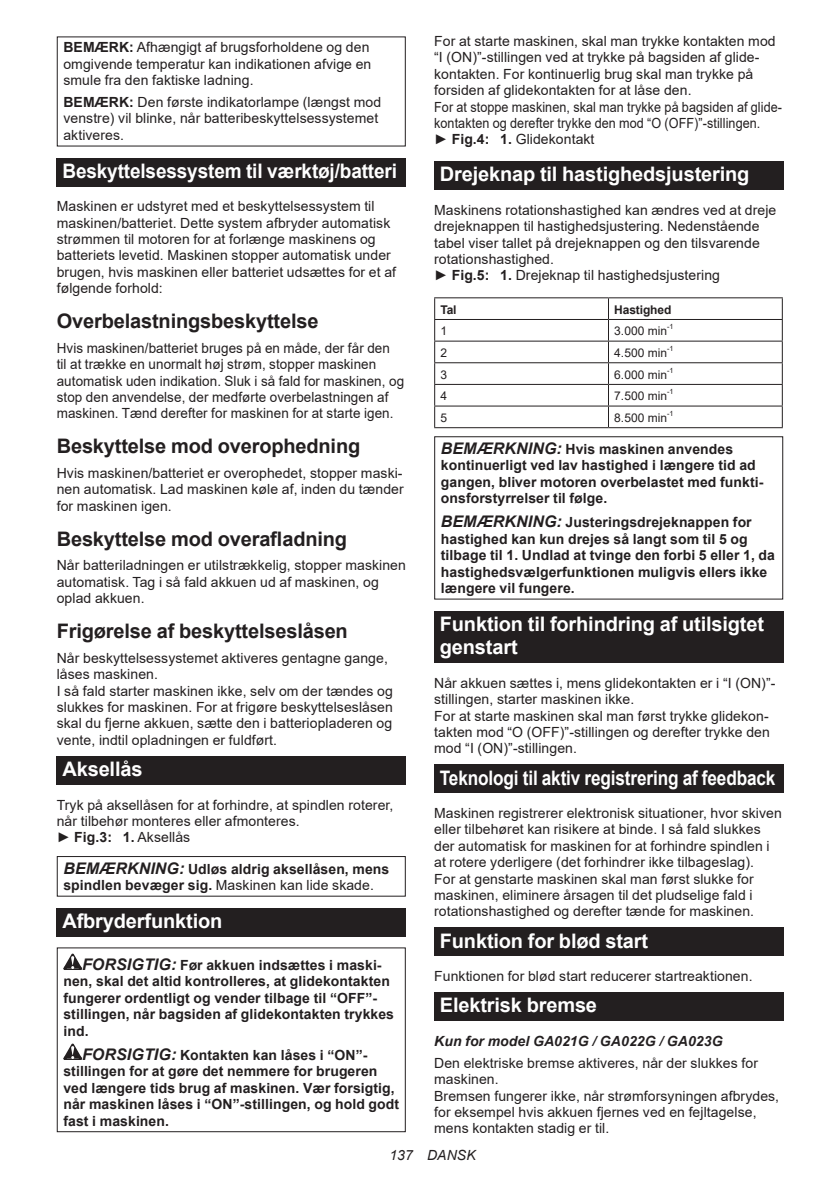
<style>
.page{position:relative;width:840px;height:1191px;background:#fff}
.page>*{position:absolute;margin:0;border:0;box-sizing:border-box;transform-origin:0 0}
.t1{font:700 20px/23.4px "Arial";letter-spacing:-.01em;color:#fff}
.t2{font:700 20px "Arial";letter-spacing:-.01em;color:#231f20}
.t3{font:700 20px "Arial";letter-spacing:-.01em;color:#fff;scale:.86 1}
.t4{font:700 20px "Arial";letter-spacing:-.01em;color:#fff;scale:.95 1}
.t5{font:14px/16.4px "Arial";letter-spacing:.005em;color:#231f20}
.t6{font:700 14px/16.4px "Arial";letter-spacing:.005em;color:#231f20}
.t7{font:14px/16.4px "Arial";letter-spacing:.005em;color:#231f20;scale:.96 1}
.t8{font:italic 700 14px "Arial";letter-spacing:.005em;color:#231f20}
.t9{font:italic 14px "Arial";letter-spacing:.005em;color:#231f20}
.t10{font:12px "Arial";letter-spacing:.005em;color:#231f20}
.t11{font:700 12px "Arial";letter-spacing:-.01em;color:#231f20}
.t12{font:7.2px "Arial";color:#231f20}
.s1{font-weight:700}
.s2{font-style:italic;font-size:16px}
.s3{font-weight:400}
</style>
<div class="page">
<div style="left:57px;top:158px;width:348px;height:28px;background:#231f20"></div>
<div style="left:57px;top:756px;width:348px;height:28px;background:#231f20"></div>
<div style="left:57px;top:856px;width:348px;height:40px;border:1px solid #231f20"></div>
<div style="left:57px;top:908px;width:348px;height:28px;background:#231f20"></div>
<svg style="left:63px;top:953px;width:19px;height:17px"></svg>
<svg style="left:63px;top:1043px;width:19px;height:17px"></svg>
<div style="left:57px;top:947px;width:348px;height:185px;border:1px solid #231f20"></div>
<div style="left:434px;top:161px;width:348px;height:29px;background:#231f20"></div>
<hr style="left:434px;top:297px;width:174px;height:1px;background:#231f20">
<hr style="left:608px;top:297px;width:174px;height:1px;background:#231f20">
<hr style="left:434px;top:319px;width:174px;height:1px;background:#231f20">
<hr style="left:608px;top:319px;width:174px;height:1px;background:#231f20">
<hr style="left:434px;top:340px;width:174px;height:1px;background:#231f20">
<hr style="left:608px;top:340px;width:174px;height:1px;background:#231f20">
<hr style="left:434px;top:362px;width:174px;height:1px;background:#231f20">
<hr style="left:608px;top:362px;width:174px;height:1px;background:#231f20">
<hr style="left:434px;top:384px;width:174px;height:1px;background:#231f20">
<hr style="left:608px;top:384px;width:174px;height:1px;background:#231f20">
<hr style="left:434px;top:405px;width:174px;height:1px;background:#231f20">
<svg style="left:434px;top:298px;width:1px;height:129px"></svg>
<hr style="left:608px;top:405px;width:174px;height:1px;background:#231f20">
<svg style="left:781px;top:298px;width:1px;height:129px"></svg>
<hr style="left:434px;top:427px;width:174px;height:1px;background:#231f20">
<hr style="left:608px;top:427px;width:174px;height:1px;background:#231f20">
<div style="left:434px;top:436px;width:348px;height:163px;border:1px solid #231f20"></div>
<div style="left:434px;top:611px;width:348px;height:52px;background:#231f20"></div>
<div style="left:434px;top:764px;width:348px;height:29px;background:#231f20"></div>
<div style="left:434px;top:927px;width:348px;height:29px;background:#231f20"></div>
<div style="left:434px;top:992px;width:348px;height:29px;background:#231f20"></div>
<p class="t5" style="left:63px;top:39px;width:309px"><span class="s1">BEMÆRK:</span> Afhængigt af brugsforholdene og den omgivende temperatur kan indikationen afvige en smule fra den faktiske ladning.</p>
<p class="t5" style="left:63px;top:94px;width:319px"><span class="s1">BEMÆRK:</span> Den første indikatorlampe (længst mod venstre) vil blinke, når batteribeskyttelsessystemet aktiveres.</p>
<h1 class="t4" style="left:62px;top:157px;width:353px">Beskyttelsessystem til værktøj/batteri</h1>
<p class="t5" style="left:57px;top:198px;width:341px">Maskinen er udstyret med et beskyttelsessystem til maskinen/batteriet. Dette system afbryder automatisk strømmen til motoren for at forlænge maskinens og batteriets levetid. Maskinen stopper automatisk under brugen, hvis maskinen eller batteriet udsættes for et af følgende forhold:</p>
<h1 class="t2" style="left:57px;top:307px;width:263px">Overbelastningsbeskyttelse</h1>
<p class="t7" style="left:57px;top:340px;width:363px">Hvis maskinen/batteriet bruges på en måde, der får den<br>til at trække en unormalt høj strøm, stopper maskinen automatisk uden indikation. Sluk i så fald for maskinen, og stop den anvendelse, der medførte overbelastningen af maskinen. Tænd derefter for maskinen for at starte igen.</p>
<h1 class="t2" style="left:57px;top:432px;width:305px">Beskyttelse mod overophedning</h1>
<p class="t5" style="left:57px;top:465px;width:348px;text-align:justify">Hvis maskinen/batteriet er overophedet, stopper maski&shy;nen automatisk. Lad maskinen køle af, inden du tænder for maskinen igen.</p>
<h1 class="t2" style="left:57px;top:524px;width:292px">Beskyttelse mod overafladning</h1>
<p class="t5" style="left:57px;top:557px;width:350px">Når batteriladningen er utilstrækkelig, stopper maskinen automatisk. Tag i så fald akkuen ud af maskinen, og oplad akkuen.</p>
<h1 class="t2" style="left:57px;top:617px;width:292px">Frigørelse af beskyttelseslåsen</h1>
<p class="t5" style="left:57px;top:649px;width:337px">Når beskyttelsessystemet aktiveres gentagne gange, låses maskinen.<br>I så fald starter maskinen ikke, selv om der tændes og slukkes for maskinen. For at frigøre beskyttelseslåsen skal du fjerne akkuen, sætte den i batteriopladeren og vente, indtil opladningen er fuldført.</p>
<h1 class="t1" style="left:62px;top:757px;width:82px">Aksellås</h1>
<p class="t5" style="left:57px;top:796px;width:338px">Tryk på aksellåsen for at forhindre, at spindlen roterer, når tilbehør monteres eller afmonteres.<br>► <span class="s1">Fig.3: 1.</span> Aksellås</p>
<p class="t6" style="left:63px;top:860px;width:327px"><span class="s2">BEMÆRKNING:</span> Udløs aldrig aksellåsen, mens spindlen bevæger sig. <span class="s3">Maskinen kan lide skade.</span></p>
<h1 class="t1" style="left:62px;top:909px;width:161px">Afbryderfunktion</h1>
<p class="t6" style="left:63px;top:957px;width:332px;text-indent:19px"><span class="s2">FORSIGTIG:</span> Før akkuen indsættes i maski&shy;nen, skal det altid kontrolleres, at glidekontakten fungerer ordentligt og vender tilbage til “OFF”- stillingen, når bagsiden af glidekontakten trykkes ind.</p>
<p class="t6" style="left:63px;top:1047px;width:337px;text-indent:19px"><span class="s2">FORSIGTIG:</span> Kontakten kan låses i “ON”- stillingen for at gøre det nemmere for brugeren ved længere tids brug af maskinen. Vær forsigtig, når maskinen låses i “ON”-stillingen, og hold godt fast i maskinen.</p>
<p class="t5" style="left:434px;top:33px;width:349px">For at starte maskinen, skal man trykke kontakten mod “I (ON)”-stillingen ved at trykke på bagsiden af glide&shy;kontakten. For kontinuerlig brug skal man trykke på forsiden af glidekontakten for at låse den.<br>For at stoppe maskinen, skal man trykke på bagsiden af glide&shy;kontakten og derefter trykke den mod “O (OFF)”-stillingen.<br>► <span class="s1">Fig.4: 1.</span> Glidekontakt</p>
<h1 class="t1" style="left:439px;top:163px;width:311px">Drejeknap til hastighedsjustering</h1>
<p class="t5" style="left:434px;top:201px;width:343px">Maskinens rotationshastighed kan ændres ved at dreje drejeknappen til hastighedsjustering. Nedenstående tabel viser tallet på drejeknappen og den tilsvarende rotationshastighed.<br>► <span class="s1">Fig.5: 1.</span> Drejeknap til hastighedsjustering</p>
<p class="t11" style="left:440px;top:301px;width:18px">Tal</p>
<p class="t11" style="left:613px;top:301px;width:59px">Hastighed</p>
<p class="t10" style="left:440px;top:323px;width:8px">1</p>
<p class="t10" style="left:613px;top:323px;width:54px">3.000 min</p>
<p class="t12" style="left:666px;top:322px;width:8px">-1</p>
<p class="t10" style="left:440px;top:344px;width:8px">2</p>
<p class="t10" style="left:613px;top:344px;width:54px">4.500 min</p>
<p class="t12" style="left:666px;top:343px;width:8px">-1</p>
<p class="t10" style="left:440px;top:366px;width:8px">3</p>
<p class="t10" style="left:613px;top:366px;width:54px">6.000 min</p>
<p class="t12" style="left:666px;top:365px;width:8px">-1</p>
<p class="t10" style="left:440px;top:388px;width:8px">4</p>
<p class="t10" style="left:613px;top:388px;width:54px">7.500 min</p>
<p class="t12" style="left:666px;top:387px;width:8px">-1</p>
<p class="t10" style="left:440px;top:409px;width:8px">5</p>
<p class="t10" style="left:613px;top:409px;width:54px">8.500 min</p>
<p class="t12" style="left:666px;top:408px;width:8px">-1</p>
<p class="t6" style="left:440px;top:441px;width:324px"><span class="s2">BEMÆRKNING:</span> Hvis maskinen anvendes kontinuerligt ved lav hastighed i længere tid ad gangen, bliver motoren overbelastet med funkti&shy;onsforstyrrelser til følge.</p>
<p class="t6" style="left:440px;top:514px;width:335px"><span class="s2">BEMÆRKNING:</span> Justeringsdrejeknappen for hastighed kan kun drejes så langt som til 5 og tilbage til 1. Undlad at tvinge den forbi 5 eller 1, da hastighedsvælgerfunktionen muligvis ellers ikke længere vil fungere.</p>
<h1 class="t1" style="left:439px;top:612px;width:325px">Funktion til forhindring af utilsigtet genstart</h1>
<p class="t5" style="left:434px;top:674px;width:342px">Når akkuen sættes i, mens glidekontakten er i “I (ON)”- stillingen, starter maskinen ikke.<br>For at starte maskinen skal man først trykke glidekon&shy;takten mod “O (OFF)”-stillingen og derefter trykke den mod “I (ON)”-stillingen.</p>
<h1 class="t3" style="left:439px;top:763px;width:391px">Teknologi til aktiv registrering af feedback</h1>
<p class="t5" style="left:434px;top:805px;width:349px">Maskinen registrerer elektronisk situationer, hvor skiven eller tilbehøret kan risikere at binde. I så fald slukkes der automatisk for maskinen for at forhindre spindlen i at rotere yderligere (det forhindrer ikke tilbageslag).<br>For at genstarte maskinen skal man først slukke for maskinen, eliminere årsagen til det pludselige fald i rotationshastighed og derefter tænde for maskinen.</p>
<h1 class="t1" style="left:439px;top:929px;width:210px">Funktion for blød start</h1>
<p class="t5" style="left:434px;top:968px;width:320px">Funktionen for blød start reducerer startreaktionen.</p>
<h1 class="t1" style="left:439px;top:994px;width:159px">Elektrisk bremse</h1>
<p class="t8" style="left:434px;top:1031px;width:290px">Kun for model GA021G / GA022G / GA023G</p>
<p class="t5" style="left:434px;top:1054px;width:346px">Den elektriske bremse aktiveres, når der slukkes for maskinen.<br>Bremsen fungerer ikke, når strømforsyningen afbrydes, for eksempel hvis akkuen fjernes ved en fejltagelse, mens kontakten stadig er til.</p>
<p class="t9" style="left:389px;top:1146px;width:88px">137 DANSK</p>
</div>
